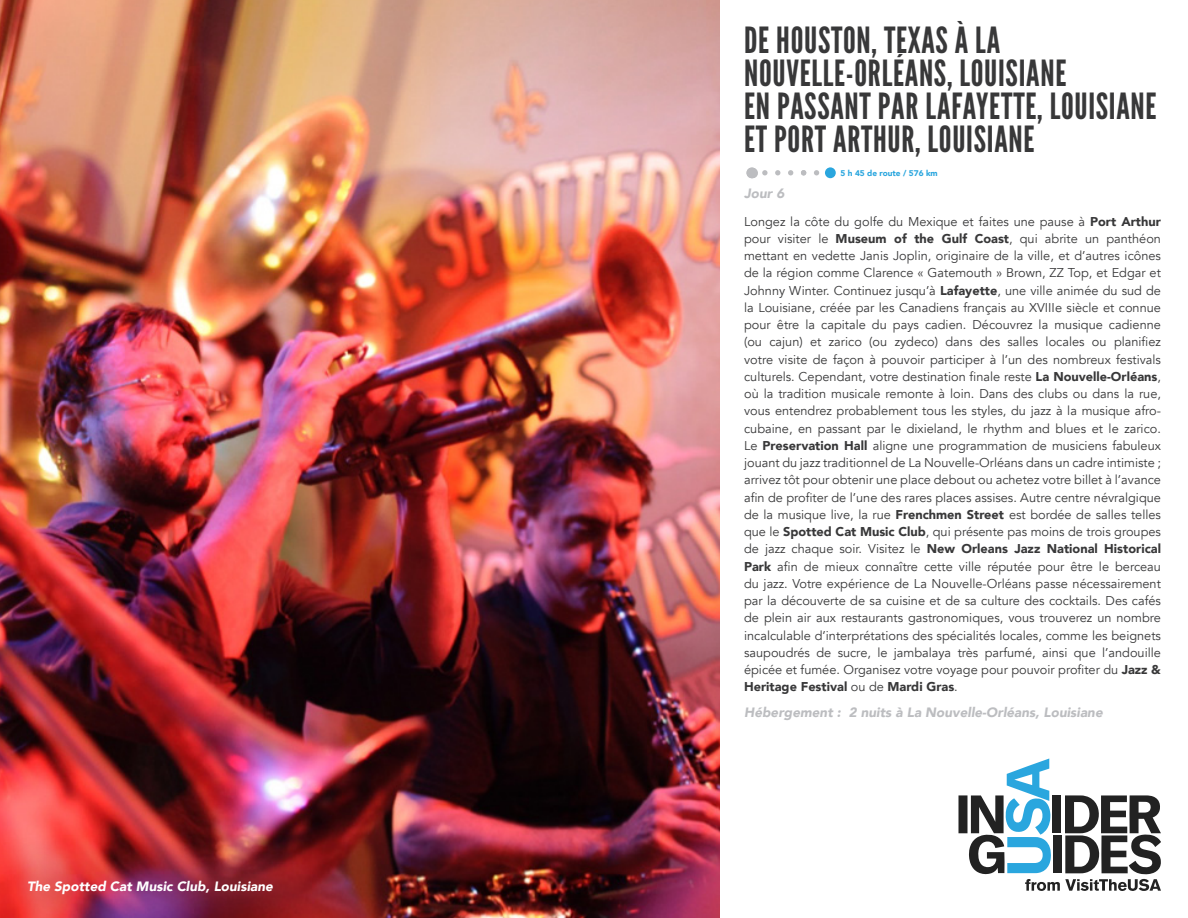
<style>
.page{position:relative;width:1188px;height:918px;background:#fff}
.page>*{position:absolute;margin:0;border:0;box-sizing:border-box;transform-origin:0 0}
.Section_Title_no_lin{font:36px/33px "League Gothic";letter-spacing:.02em;color:#383839}
.Section_Title_no_lin-2{font:italic 900 13.5px "Avenir";color:#bcbdc0}
.Photo_Caption{font:italic 900 13.5px "Avenir";color:#fff}
.t1{font:12.75px/17.2px "Avenir";color:#383839;text-align:justify}
.t2{font:900 8.25px "Avenir";color:#2aa6de}
.s1{font-weight:900}
</style>
<div class="page">
<img style="left:0;top:0;width:719px;height:918px">
<svg style="left:958px;top:759px;width:203px;height:132px"></svg>
<div style="left:0;top:830px;width:321px;height:88px;background:#231f20;opacity:.5"></div>
<svg style="left:762px;top:170px;width:44px;height:5px"></svg>
<div style="left:746px;top:167px;width:11px;height:11px;background:#bcbdc0;border-radius:50%"></div>
<svg style="left:814px;top:170px;width:6px;height:5px"></svg>
<div style="left:825px;top:167px;width:11px;height:11px;background:#2aa6de;border-radius:50%"></div>
<p class="Photo_Caption" style="left:27px;top:875px;width:247px">The Spotted Cat Music Club, Louisiane</p>
<p class="Section_Title_no_lin" style="left:744px;top:24px;width:414px">DE HOUSTON, TEXAS À LA<br>NOUVELLE-ORLÉANS, LOUISIANE<br>EN PASSANT PAR LAFAYETTE, LOUISIANE<br>ET PORT ARTHUR, LOUISIANE</p>
<p class="Section_Title_no_lin-2" style="left:744px;top:182px;width:42px">Jour 6</p>
<p class="t2" style="left:841px;top:166px;width:99px">5 h 45 de route / 576 km</p>
<p class="t1" style="left:744px;top:213px;width:418px">Longez la côte du golfe du Mexique et faites une pause à <span class="s1">Port Arthur </span>pour visiter le <span class="s1">Museum of the Gulf Coast</span>, qui abrite un panthéon mettant en vedette Janis Joplin, originaire de la ville, et d’autres icônes de la région comme Clarence « Gatemouth » Brown, ZZ Top, et Edgar et Johnny Winter. Continuez jusqu’à <span class="s1">Lafayette</span>, une ville animée du sud de la Louisiane, créée par les Canadiens français au XVIIIe siècle et connue pour être la capitale du pays cadien. Découvrez la musique cadienne (ou cajun) et zarico (ou zydeco) dans des salles locales ou planifiez votre visite de façon à pouvoir participer à l’un des nombreux festivals culturels. Cependant, votre destination finale reste <span class="s1">La Nouvelle-Orléans</span>, où la tradition musicale remonte à loin. Dans des clubs ou dans la rue, vous entendrez probablement tous les styles, du jazz à la musique afro&shy;cubaine, en passant par le dixieland, le rhythm and blues et le zarico.<br>Le <span class="s1">Preservation Hall</span> aligne une programmation de musiciens fabuleux jouant du jazz traditionnel de La Nouvelle-Orléans dans un cadre intimiste ; arrivez tôt pour obtenir une place debout ou achetez votre billet à l’avance afin de profiter de l’une des rares places assises. Autre centre névralgique de la musique live, la rue <span class="s1">Frenchmen Street</span> est bordée de salles telles que le <span class="s1">Spotted Cat Music Club</span>, qui présente pas moins de trois groupes de jazz chaque soir. Visitez le <span class="s1">New Orleans Jazz National Historical Park</span> afin de mieux connaître cette ville réputée pour être le berceau du jazz. Votre expérience de La Nouvelle-Orléans passe nécessairement par la découverte de sa cuisine et de sa culture des cocktails. Des cafés de plein air aux restaurants gastronomiques, vous trouverez un nombre incalculable d’interprétations des spécialités locales, comme les beignets saupoudrés de sucre, le jambalaya très parfumé, ainsi que l’andouille épicée et fumée. Organisez votre voyage pour pouvoir profiter du <span class="s1">Jazz &amp; Heritage Festival</span> ou de <span class="s1">Mardi Gras</span>.</p>
<p class="Section_Title_no_lin-2" style="left:744px;top:701px;width:360px">Hébergement : 2 nuits à La Nouvelle-Orléans, Louisiane</p>
</div>
